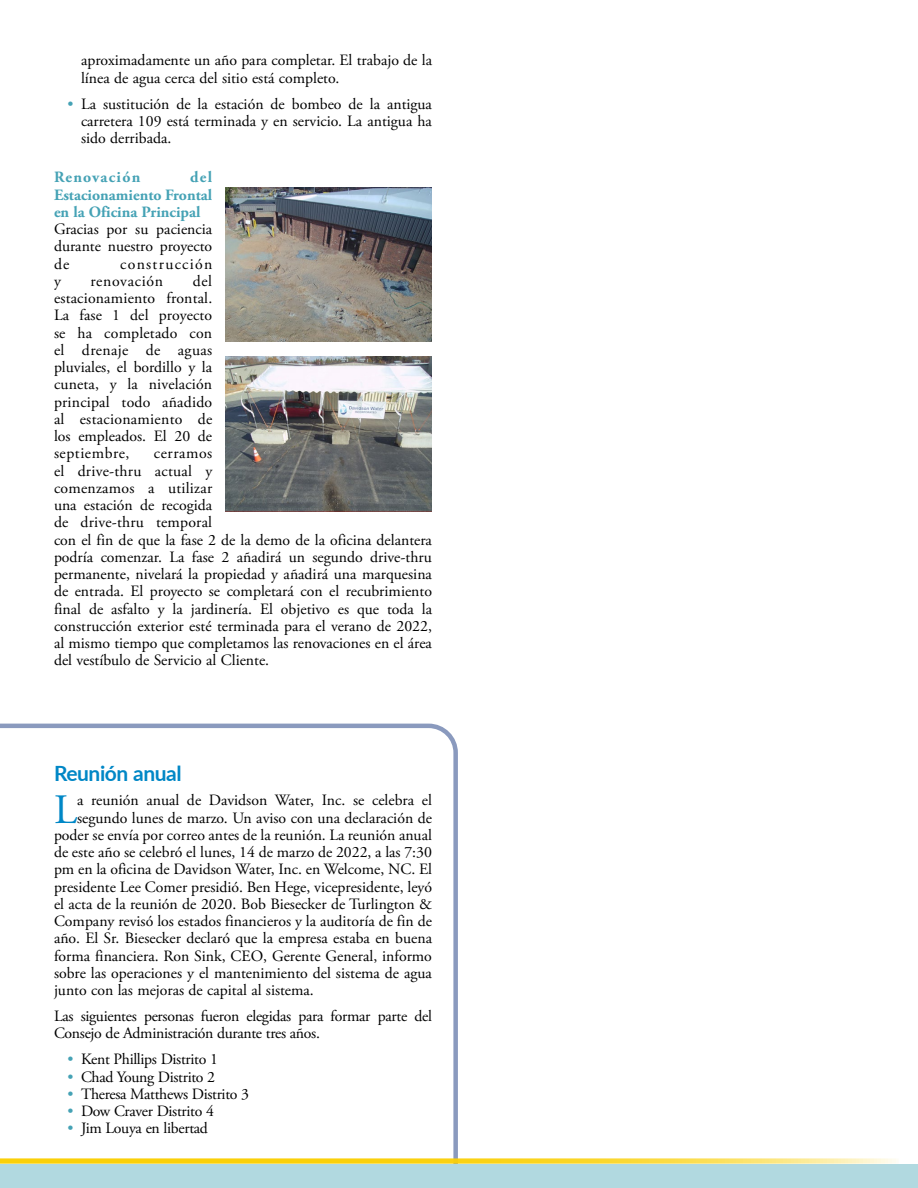
<style>
.page{position:relative;width:918px;height:1188px;background:#fff}
.page>*{position:absolute;margin:0;border:0;box-sizing:border-box;transform-origin:0 0}
.Initial_Cap{font:41.7px "Adobe Garamond Pro";color:#0087c6}
.Article_Headline-21{font:700 21px "Lato";letter-spacing:-.02em;color:#0087c6}
.First_Paragraph{font:15.75px/17.2px "Adobe Garamond Pro";color:#000;text-align:justify}
.Initial_Cap-2{font:15.75px "Adobe Garamond Pro";color:#000}
.First_Paragraph-2{font:15.75px/17.2px "Adobe Garamond Pro";letter-spacing:-.02em;color:#000}
.Subheader{font:700 15.75px/17.2px "Adobe Garamond Pro";color:#45a2b5;text-align:justify}
.First_Paragraph-3{font:15.75px "Adobe Garamond Pro";letter-spacing:.08em;color:#000}
.Subheader-2{font:700 15.75px "Adobe Garamond Pro";letter-spacing:.08em;color:#45a2b5}
.First_Paragraph-4{font:15.75px "Adobe Garamond Pro";letter-spacing:.045em;color:#000}
.s1{color:#45a2b5}
</style>
<div class="page">
<img style="left:226px;top:187px;width:206px;height:155px">
<img style="left:226px;top:356px;width:206px;height:155px">
<svg style="left:0;top:723px;width:458px;height:435px"></svg>
<div style="left:0;top:1164px;width:918px;height:24px;background:#b1d9e0"></div>
<svg style="left:0;top:1158px;width:896px;height:6px;background:#fadc4b"></svg>
<p class="First_Paragraph" style="left:81px;top:52px;width:353px">aproximadamente un año para completar. El trabajo de la línea de agua cerca del sitio está completo.</p>
<p class="First_Paragraph" style="left:81px;top:95px;width:353px;text-indent:-14px"><span class="s1">•</span> La sustitución de la estación de bombeo de la antigua carretera 109 está terminada y en servicio. La antigua ha sido derribada.</p>
<p class="Subheader-2" style="left:54px;top:168px;width:88px">Renovación</p>
<p class="Subheader" style="left:54px;top:169px;width:160px;text-indent:136px">del Estacionamiento Frontal en la Oficina Principal</p>
<p class="First_Paragraph" style="left:54px;top:221px;width:160px">Gracias por su paciencia durante nuestro proyecto de</p>
<p class="First_Paragraph-3" style="left:120px;top:254px;width:93px">construcción</p>
<p class="First_Paragraph" style="left:54px;top:273px;width:160px;text-indent:139px">del estacionamiento frontal.<br>La fase 1 del proyecto se ha completado con el drenaje de aguas pluviales, el bordillo y la cuneta, y la nivelación principal todo añadido al estacionamiento de los empleados. El 20 de septiembre,</p>
<p class="First_Paragraph" style="left:54px;top:273px;width:8px">y</p>
<p class="First_Paragraph-4" style="left:91px;top:272px;width:74px">renovación</p>
<p class="First_Paragraph" style="left:54px;top:445px;width:380px;text-align:left;text-indent:100px">cerramos<br>el drive-thru actual y<br>comenzamos a utilizar<br>una estación de recogida<br>de drive-thru temporal<br>con el fin de que la fase 2 de la demo de la oficina delantera podría comenzar. La fase 2 añadirá un segundo drive-thru permanente, nivelará la propiedad y añadirá una marquesina de entrada. El proyecto se completará con el recubrimiento final de asfalto y la jardinería. El objetivo es que toda la construcción exterior esté terminada para el verano de 2022, al mismo tiempo que completamos las renovaciones en el área del vestíbulo de Servicio al Cliente.</p>
<p class="Article_Headline-21" style="left:54px;top:758px;width:129px">Reunión anual</p>
<p class="Initial_Cap" style="left:54px;top:784px;width:25px">L</p>
<p class="Initial_Cap-2" style="left:77px;top:791px;width:356px">a reunión anual de Davidson Water, Inc. se celebra el</p>
<p class="Initial_Cap-2" style="left:77px;top:808px;width:356px">segundo lunes de marzo. Un aviso con una declaración de</p>
<p class="Initial_Cap-2" style="left:54px;top:826px;width:379px">poder se envía por correo antes de la reunión. La reunión anual</p>
<p class="Initial_Cap-2" style="left:54px;top:843px;width:379px">de este año se celebró el lunes, 14 de marzo de 2022, a las 7:30</p>
<p class="Initial_Cap-2" style="left:54px;top:860px;width:380px">pm en la oficina de Davidson Water, Inc. en Welcome, NC. El</p>
<p class="Initial_Cap-2" style="left:54px;top:877px;width:380px">presidente Lee Comer presidió. Ben Hege, vicepresidente, leyó</p>
<p class="Initial_Cap-2" style="left:54px;top:895px;width:380px">el acta de la reunión de 2020. Bob Biesecker de Turlington &amp;</p>
<p class="Initial_Cap-2" style="left:54px;top:912px;width:380px">Company revisó los estados financieros y la auditoría de fin de</p>
<p class="Initial_Cap-2" style="left:54px;top:929px;width:380px">año. El Sr. Biesecker declaró que la empresa estaba en buena</p>
<p class="Initial_Cap-2" style="left:54px;top:946px;width:379px">forma financiera. Ron Sink, CEO, Gerente General, informo</p>
<p class="Initial_Cap-2" style="left:54px;top:964px;width:379px">sobre las operaciones y el mantenimiento del sistema de agua</p>
<p class="Initial_Cap-2" style="left:54px;top:981px;width:261px">junto con las mejoras de capital al sistema.</p>
<p class="First_Paragraph-2" style="left:54px;top:1008px;width:379px">Las siguientes personas fueron elegidas para formar parte del<br>Consejo de Administración durante tres años.</p>
<p class="First_Paragraph-2" style="left:68px;top:1051px;width:152px"><span class="s1">•</span> Kent Phillips Distrito 1</p>
<p class="First_Paragraph-2" style="left:68px;top:1068px;width:149px"><span class="s1">•</span> Chad Young Distrito 2</p>
<p class="First_Paragraph-2" style="left:68px;top:1086px;width:183px"><span class="s1">•</span> Theresa Matthews Distrito 3</p>
<p class="First_Paragraph-2" style="left:68px;top:1103px;width:148px"><span class="s1">•</span> Dow Craver Distrito 4</p>
<p class="First_Paragraph-2" style="left:68px;top:1120px;width:142px"><span class="s1">•</span> Jim Louya en libertad</p>
</div>
